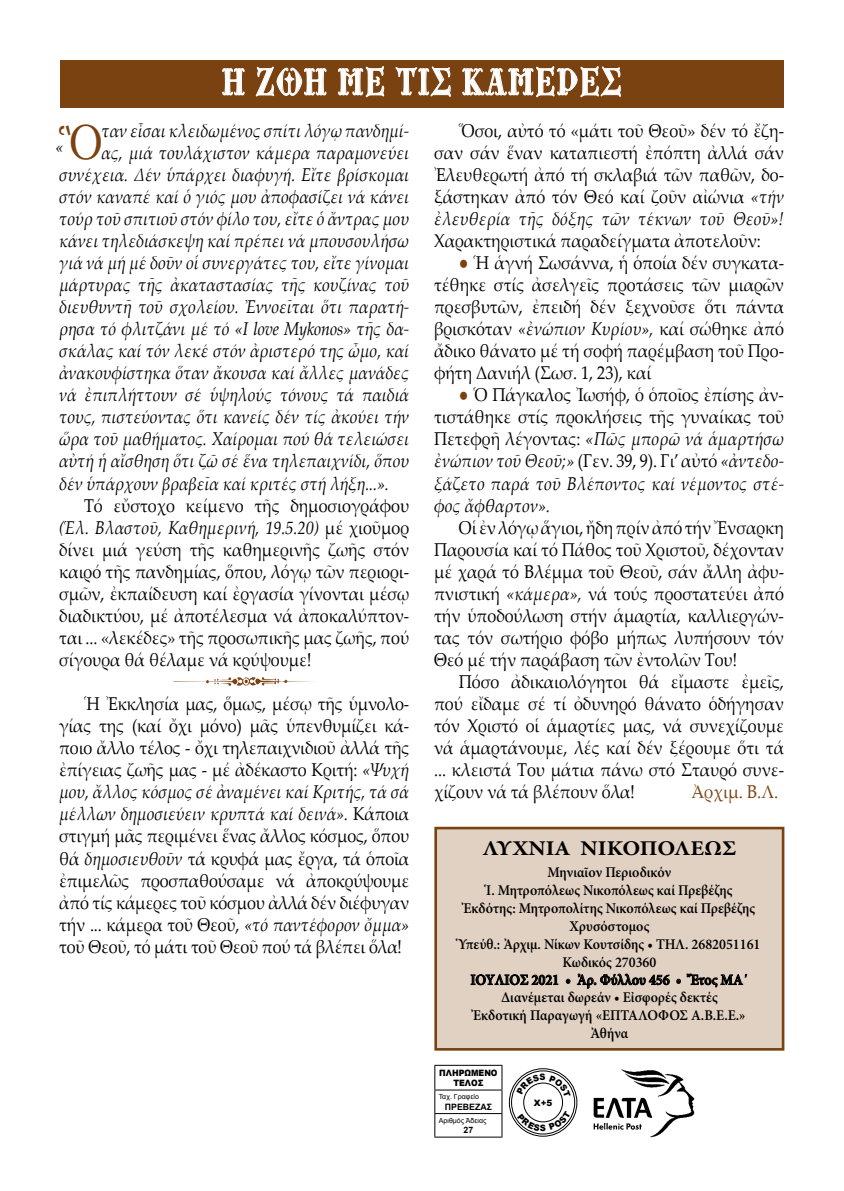
<style>
.page{position:relative;width:844px;height:1191px;background:#fff}
.page>*{position:absolute;margin:0;border:0;box-sizing:border-box;transform-origin:0 0}
.t1{font:53.2px "Genesis";color:#7a4211;scale:.81 1}
.t2{font:40.25px "GFS Theokritos";letter-spacing:.03em;color:#fff;scale:.85 1}
.t3{font:700 21px "Minion Pro";color:#000;scale:1.11 1}
.t4{font:18.55px/22.1px "Palatino Linotype";color:#000;text-align:justify;scale:.87 1}
.t5{font:italic 18.55px "Palatino Linotype";letter-spacing:-.01em;color:#000;scale:.87 1}
.t6{font:18.55px "Palatino Linotype";color:#7a4211;scale:.9 1}
.t7{font:600 14.88px/17.8px "Minion Pro";color:#000;text-align:center;scale:.94 1}
.t8{font:900 8.75px/10.5px "Arial";color:#000;text-align:center;scale:.91 1}
.t9{font:700 8.75px "Arial";color:#000}
.t10{font:900 8.75px "Arial";color:#000}
.t11{font:7px "Arial";color:#000}
.s1{font-style:italic}
.s2{color:#7a4211}
</style>
<div class="page">
<div style="left:60px;top:60px;width:723px;height:48px;background:#7a4211"></div>
<svg style="left:222px;top:68px;width:23px;height:28px"></svg>
<svg style="left:255px;top:66px;width:71px;height:31px"></svg>
<svg style="left:338px;top:66px;width:46px;height:32px"></svg>
<svg style="left:395px;top:66px;width:56px;height:31px"></svg>
<svg style="left:462px;top:66px;width:159px;height:32px"></svg>
<div style="left:435px;top:828px;width:347px;height:221px;background:#e1d1c2"></div>
<svg style="left:470px;top:974px;width:88px;height:11px"></svg>
<svg style="left:566px;top:979px;width:4px;height:4px"></svg>
<svg style="left:576px;top:973px;width:93px;height:16px"></svg>
<svg style="left:676px;top:979px;width:4px;height:4px"></svg>
<svg style="left:686px;top:973px;width:61px;height:15px"></svg>
<div style="left:434px;top:826px;width:350px;height:224px;border:3px solid #7a4211"></div>
<img style="left:593px;top:1069px;width:102px;height:69px">
<hr style="left:434px;top:1064px;width:68px;height:1px;background:#000">
<hr style="left:434px;top:1089px;width:68px;height:1px;background:#000">
<hr style="left:434px;top:1113px;width:68px;height:1px;background:#000">
<svg style="left:434px;top:1065px;width:1px;height:71px"></svg>
<svg style="left:501px;top:1065px;width:1px;height:71px"></svg>
<hr style="left:434px;top:1136px;width:68px;height:1px;background:#000">
<div style="left:509px;top:1068px;width:68px;height:68px;border:1px solid #000;border-radius:50%"></div>
<div style="left:511px;top:1070px;width:64px;height:64px;border:1px solid #000;border-radius:50%"></div>
<div style="left:523px;top:1082px;width:40px;height:40px;border:1px solid #000;border-radius:50%"></div>
<svg style="left:516px;top:1073px;width:54px;height:24px"></svg>
<svg style="left:517px;top:1110px;width:54px;height:21px"></svg>
<h2 class="t2" style="left:222px;top:61px;width:471px">Η ΖΩΗ ΜΕ ΤΙΣ ΚΑΜΕΡΕΣ</h2>
<h1 class="t1" style="left:69px;top:115px;width:44px">Ὃ</h1>
<p class="t5" style="left:101px;top:117px;width:355px">ταν εἶσαι κλειδωμένος σπίτι λόγῳ πανδημί-</p>
<p class="t5" style="left:55px;top:133px;width:11px">«</p>
<p class="t5" style="left:101px;top:139px;width:355px">ας, μιά τουλάχιστον κάμερα παραμονεύει</p>
<p class="t5" style="left:59px;top:161px;width:403px">συνέχεια. Δέν ὑπάρχει διαφυγή. Εἴτε βρίσκομαι</p>
<p class="t5" style="left:59px;top:183px;width:403px">στόν καναπέ καί ὁ γιός μου ἀποφασίζει νά κάνει</p>
<p class="t5" style="left:59px;top:205px;width:403px">τούρ τοῦ σπιτιοῦ στόν φίλο του, εἴτε ὁ ἄντρας μου</p>
<p class="t5" style="left:59px;top:227px;width:403px">κάνει τηλεδιάσκεψη καί πρέπει νά μπουσουλήσω</p>
<p class="t5" style="left:59px;top:249px;width:403px">γιά νά μή μέ δοῦν οἱ συνεργάτες του, εἴτε γίνομαι</p>
<p class="t5" style="left:59px;top:271px;width:403px">μάρτυρας τῆς ἀκαταστασίας τῆς κουζίνας τοῦ</p>
<p class="t5" style="left:59px;top:293px;width:403px">διευθυντῆ τοῦ σχολείου. Ἐννοεῖται ὅτι παρατή-</p>
<p class="t5" style="left:59px;top:315px;width:403px">ρησα τό φλιτζάνι μέ τό «I love Mykonos» τῆς δα-</p>
<p class="t5" style="left:59px;top:338px;width:403px">σκάλας καί τόν λεκέ στόν ἀριστερό της ὦμο, καί</p>
<p class="t5" style="left:59px;top:360px;width:403px">ἀνακουφίστηκα ὅταν ἄκουσα καί ἄλλες μανάδες</p>
<p class="t5" style="left:59px;top:382px;width:403px">νά ἐπιπλήττουν σέ ὑψηλούς τόνους τά παιδιά</p>
<p class="t5" style="left:59px;top:404px;width:403px">τους, πιστεύοντας ὅτι κανείς δέν τίς ἀκούει τήν</p>
<p class="t5" style="left:59px;top:426px;width:403px">ὥρα τοῦ μαθήματος. Χαίρομαι πού θά τελειώσει</p>
<p class="t5" style="left:59px;top:448px;width:404px">αὐτή ἡ αἴσθηση ὅτι ζῶ σέ ἕνα τηλεπαιχνίδι, ὅπου</p>
<p class="t5" style="left:59px;top:470px;width:380px">δέν ὑπάρχουν βραβεῖα καί κριτές στή λήξη...».</p>
<p class="t4" style="left:59px;top:493px;width:404px;text-indent:25px">Τό εὔστοχο κείμενο τῆς δημοσιογράφου <span class="s1">(Ἑλ. Βλαστοῦ, Καθημερινή, 19.5.20)</span> μέ χιοῦμορ δίνει μιά γεύση τῆς καθημερινῆς ζωῆς στόν καιρό τῆς πανδημίας, ὅπου, λόγῳ τῶν περιορι&shy;σμῶν, ἐκπαίδευση καί ἐργασία γίνονται μέσῳ διαδικτύου, μέ ἀποτέλεσμα νά ἀποκαλύπτον&shy;ται ... «λεκέδες» τῆς προσωπικῆς μας ζωῆς, πού σίγουρα θά θέλαμε νά κρύψουμε!</p>
<p class="t4" style="left:84px;top:692px;width:369px">Ἡ Ἐκκλησία μας, ὅμως, μέσῳ τῆς ὑμνολο</p>
<p class="t4" style="left:59px;top:692px;width:404px;text-indent:112px"><span class="s2">✓</span> - γίας της (καί ὄχι μόνο) μᾶς ὑπενθυμίζει κά&shy;ποιο ἄλλο τέλος - ὄχι τηλεπαιχνιδιοῦ ἀλλά τῆς ἐπίγειας ζωῆς μας - μέ ἀδέκαστο Κριτή: <span class="s1">«Ψυχή μου, ἄλλος κόσμος σέ ἀναμένει καί Κριτής, τά σά μέλλων δημοσιεύειν κρυπτά καί δεινά».</span> Κάποια στιγμή μᾶς περιμένει ἕνας ἄλλος κόσμος, ὅπου θά <span class="s1">δημοσιευθοῦν</span> τά κρυφά μας ἔργα, τά ὁποῖα ἐπιμελῶς προσπαθούσαμε νά ἀποκρύψουμε ἀπό τίς κάμερες τοῦ κόσμου ἀλλά δέν διέφυγαν τήν ... κάμερα τοῦ Θεοῦ, <span class="s1">«τό παντέφορον ὄμμα» </span>τοῦ Θεοῦ, τό μάτι τοῦ Θεοῦ πού τά βλέπει ὅλα!</p>
<p class="t4" style="left:434px;top:119px;width:403px;text-indent:25px">Ὅσοι, αὐτό τό «μάτι τοῦ Θεοῦ» δέν τό ἔζη&shy;σαν σάν ἕναν καταπιεστή ἐπόπτη ἀλλά σάν Ἐλευθερωτή ἀπό τή σκλαβιά τῶν παθῶν, δο&shy;ξάστηκαν ἀπό τόν Θεό καί ζοῦν αἰώνια <span class="s1">«τήν ἐλευθερία τῆς δόξης τῶν τέκνων τοῦ Θεοῦ»!</span></p>
<p class="t4" style="left:434px;top:229px;width:377px">Χαρακτηριστικά παραδείγματα ἀποτελοῦν:</p>
<p class="t4" style="left:434px;top:251px;width:404px;text-indent:25px"><span class="s2">●</span> Ἡ ἁγνή Σωσάννα, ἡ ὁποία δέν συγκατα&shy;τέθηκε στίς ἀσελγεῖς προτάσεις τῶν μιαρῶν πρεσβυτῶν, ἐπειδή δέν ξεχνοῦσε ὅτι πάντα βρισκόταν <span class="s1">«ἐνώπιον Κυρίου»,</span> καί σώθηκε ἀπό ἄδικο θάνατο μέ τή σοφή παρέμβαση τοῦ Προ&shy;φήτη Δανιήλ (Σωσ. 1, 23), καί</p>
<p class="t4" style="left:434px;top:383px;width:403px;text-indent:25px"><span class="s2">●</span> Ὁ Πάγκαλος Ἰωσήφ, ὁ ὁποῖος ἐπίσης ἀν&shy;τιστάθηκε στίς προκλήσεις τῆς γυναίκας τοῦ Πετεφρῆ λέγοντας: <span class="s1">«Πῶς μπορῶ νά ἁμαρτήσω ἐνώπιον τοῦ Θεοῦ;»</span> (Γεν. 39, 9). Γι’ αὐτό <span class="s1">«ἀντεδο&shy;ξάζετο παρά τοῦ Βλέποντος καί νέμοντος στέ&shy;φος ἄφθαρτον».</span></p>
<p class="t4" style="left:434px;top:515px;width:403px;text-indent:25px">Οἱ ἐν λόγῳ ἅγιοι, ἤδη πρίν ἀπό τήν Ἔνσαρκη Παρουσία καί τό Πάθος τοῦ Χριστοῦ, δέχονταν μέ χαρά τό Βλέμμα τοῦ Θεοῦ, σάν ἄλλη ἀφυ&shy;πνιστική <span class="s1">«κάμερα»,</span> νά τούς προστατεύει ἀπό τήν ὑποδούλωση στήν ἁμαρτία, καλλιεργών&shy;τας τόν σωτήριο φόβο μήπως λυπήσουν τόν Θεό μέ τήν παράβαση τῶν ἐντολῶν Του!</p>
<p class="t4" style="left:434px;top:670px;width:404px;text-indent:25px">Πόσο ἀδικαιολόγητοι θά εἴμαστε ἐμεῖς, πού εἴδαμε σέ τί ὀδυνηρό θάνατο ὁδήγησαν τόν Χριστό οἱ ἁμαρτίες μας, νά συνεχίζουμε νά ἁμαρτάνουμε, λές καί δέν ξέρουμε ὅτι τά ... κλειστά Του μάτια πάνω στό Σταυρό συνε&shy;χίζουν νά τά βλέπουν ὅλα!</p>
<p class="t6" style="left:691px;top:779px;width:98px">Ἀρχιμ. Β.Λ.</p>
<p class="t3" style="left:482px;top:833px;width:230px">ΛΥΧΝΙΑ ΝΙΚΟΠΟΛΕΩΣ</p>
<p class="t7" style="left:458px;top:863px;width:323px">Μηνιαῖον Περιοδικόν<br>Ἱ. Μητροπόλεως Νικοπόλεως καί Πρεβέζης<br>Ἐκδότης: Μητροπολίτης Νικοπόλεως καί Πρεβέζης<br>Χρυσόστομος<br>Ὑπεύθ.: Ἀρχιμ. Νίκων Κουτσίδης • ΤΗΛ. 2682051161<br>Κωδικός 270360<br>IOYΛIOΣ 2021 • Ἀρ. Φύλλου 456 • Ἔτος MA΄<br>Διανέμεται δωρεάν • Εἰσφορές δεκτές<br>Ἐκδοτική Παραγωγή «ΕΠΤΑΛΟΦΟΣ Α.Β.Ε.Ε.»<br>Ἀθήνα</p>
<p class="t8" style="left:439px;top:1067px;width:66px">ΠΛΗΡΩΜΕΝΟ<br>ΤΕΛΟΣ</p>
<p class="t11" style="left:438px;top:1092px;width:42px">Ταχ. Γραφείο</p>
<p class="t9" style="left:445px;top:1100px;width:49px">ΠΡΕΒΕΖΑΣ</p>
<p class="t11" style="left:438px;top:1115px;width:49px">Αριθμός Άδειας</p>
<p class="t9" style="left:463px;top:1124px;width:11px">27</p>
<p class="t10" style="left:533px;top:1096px;width:20px">Χ+5</p>
</div>
